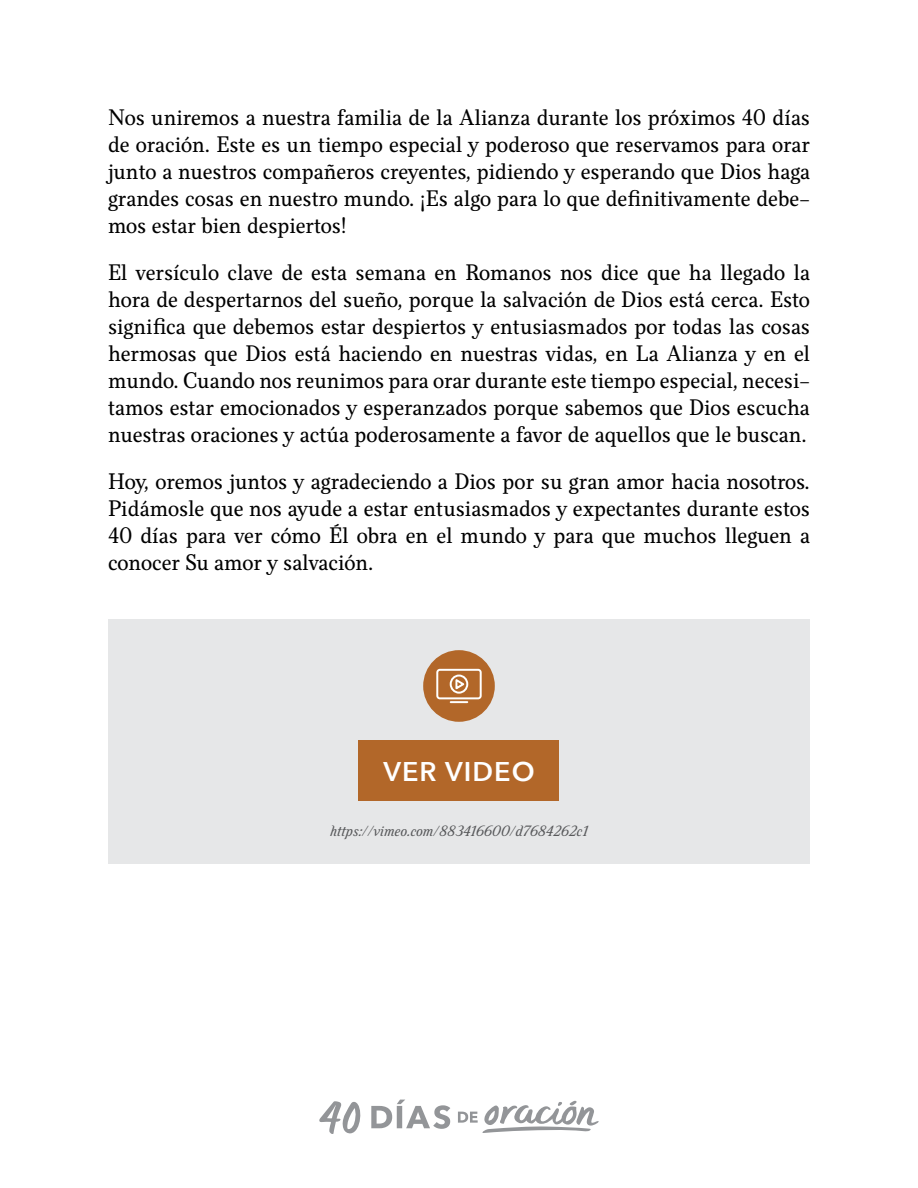
<style>
.page{position:relative;width:918px;height:1188px;background:#fff}
.page>*{position:absolute;margin:0;border:0;box-sizing:border-box;transform-origin:0 0}
.t1{font:600 27px "Avenir Next";letter-spacing:.04em;color:#fff}
.t2{font:22.5px/27px "Felice";letter-spacing:-.005em;color:#000;text-align:justify}
.t3{font:italic 15px "Felice";color:#58595b}
</style>
<div class="page">
<svg style="left:319px;top:1101px;width:42px;height:33px"></svg>
<svg style="left:371px;top:1100px;width:79px;height:29px"></svg>
<svg style="left:458px;top:1101px;width:141px;height:32px"></svg>
<div style="left:108px;top:620px;width:702px;height:244px;background:#e6e7e8"></div>
<div style="left:423px;top:650px;width:72px;height:72px;background:#b26729;border-radius:50%"></div>
<svg style="left:436px;top:668px;width:46px;height:36px"></svg>
<div style="left:358px;top:741px;width:202px;height:60px;background:#b26729"></div>
<p class="t2" style="left:108px;top:104px;width:704px">Nos uniremos a nuestra familia de la Alianza durante los próximos 40 días de oración. Este es un tiempo especial y poderoso que reservamos para orar junto a nuestros compañeros creyentes, pidiendo y esperando que Dios haga grandes cosas en nuestro mundo. ¡Es algo para lo que definitivamente debe&shy;mos estar bien despiertos!</p>
<p class="t2" style="left:108px;top:259px;width:704px">El versículo clave de esta semana en Romanos nos dice que ha llegado la hora de despertarnos del sueño, porque la salvación de Dios está cerca. Esto significa que debemos estar despiertos y entusiasmados por todas las cosas hermosas que Dios está haciendo en nuestras vidas, en La Alianza y en el mundo. Cuando nos reunimos para orar durante este tiempo especial, necesi&shy;tamos estar emocionados y esperanzados porque sabemos que Dios escucha nuestras oraciones y actúa poderosamente a favor de aquellos que le buscan.</p>
<p class="t2" style="left:108px;top:469px;width:704px">Hoy, oremos juntos y agradeciendo a Dios por su gran amor hacia nosotros.<br>Pidámosle que nos ayude a estar entusiasmados y expectantes durante estos 40 días para ver cómo Él obra en el mundo y para que muchos lleguen a conocer Su amor y salvación.</p>
<p class="t1" style="left:383px;top:748px;width:153px">VER VIDEO</p>
<p class="t3" style="left:330px;top:821px;width:259px">https://vimeo.com/883416600/d7684262c1</p>
</div>
